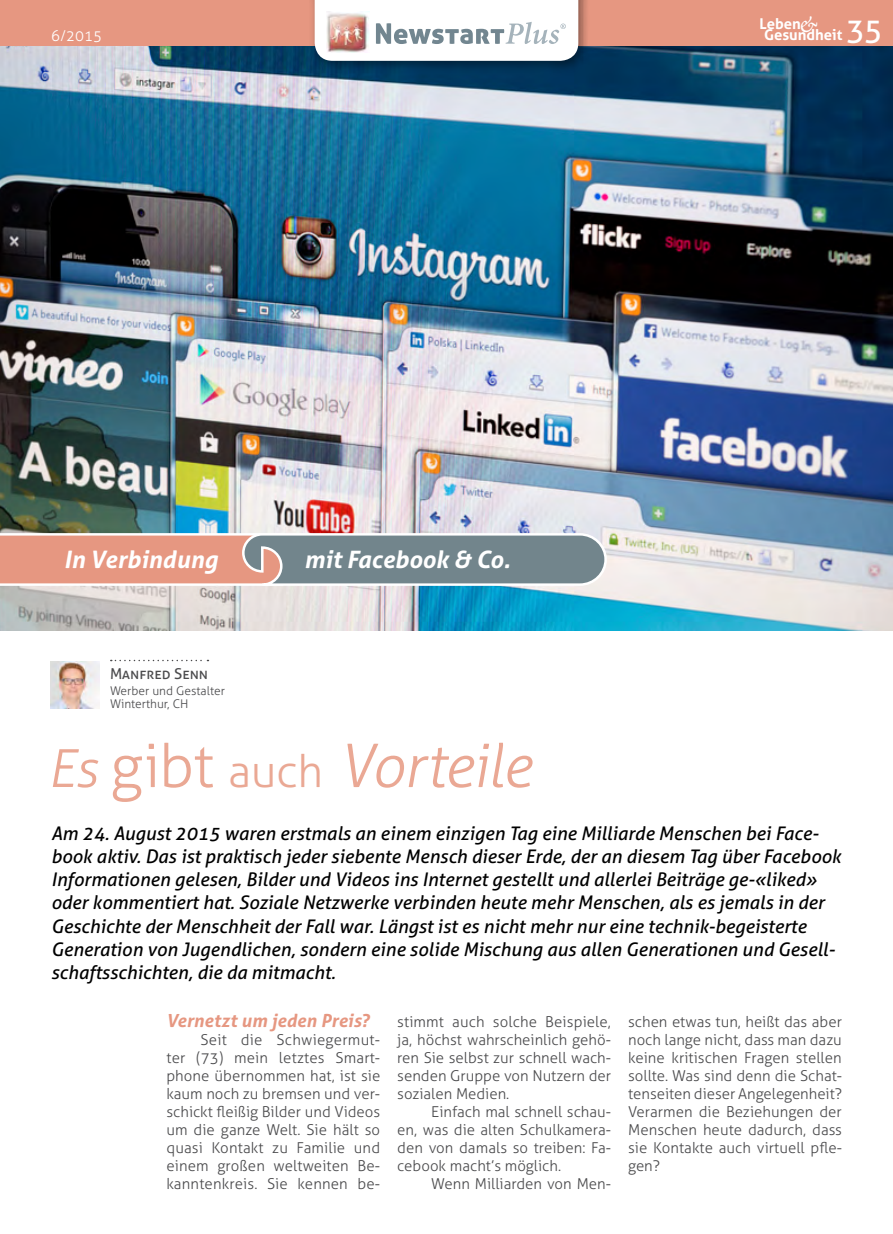
<style>
.page{position:relative;width:893px;height:1234px;background:#fff}
.page>*{position:absolute;margin:0;border:0;box-sizing:border-box;transform-origin:0 0}
.Lead{font:italic 300 60px "Aller";letter-spacing:-.015em;color:#eaa894}
.Pagina{font:31.5px "Aller";color:#fff}
.Einführung{font:italic 700 24px "Aller";color:#fff}
.Einführung-2{font:italic 18.75px/23.2px "Aller";color:#000}
.Zwischentitel_farbig{font:italic 700 18px "Aller";letter-spacing:.005em;color:#e69781}
.Grundschrift{font:300 15px/18px "Aller";color:#4b4b4d;text-align:justify}
.Autor{font:15px "Aller";color:#4b4b4d}
.t1{font:300 15px "Aller";color:#fff}
.t2{font:700 14.85px "Aller";color:#fff}
.Grundschrift-2{font:300 12px "Aller";color:#4b4b4d}
.s1{font-size:52.5px}
.s2{font-style:normal}
.s3{font-style:normal;font-size:45px}
</style>
<div class="page">
<div style="left:0;top:0;width:893px;height:47px;background:#e69781"></div>
<img style="left:0;top:47px;width:893px;height:583px">
<svg style="left:0;top:531px;width:608px;height:56px;background:#af9b96"></svg>
<div style="left:309px;top:0;width:280px;height:72px;background:#000;opacity:.4"></div>
<svg style="left:315px;top:0;width:263px;height:61px"></svg>
<img style="left:326px;top:11px;width:43px;height:42px">
<svg style="left:111px;top:659px;width:97px;height:2px"></svg>
<img style="left:51px;top:661px;width:49px;height:47px">
<p class="Pagina" style="left:799px;top:10px;width:85px"><sup>&amp;</sup> 35</p>
<p class="t2" style="left:759px;top:14px;width:43px">Leben</p>
<p class="t1" style="left:51px;top:27px;width:53px">6/2015</p>
<p class="t2" style="left:764px;top:26px;width:80px">Gesundheit</p>
<p class="Einführung" style="left:64px;top:544px;width:156px">In Verbindung</p>
<p class="Einführung" style="left:304px;top:544px;width:208px">mit Facebook &amp; Co.</p>
<p class="Autor" style="left:110px;top:664px;width:100px">Manfred Senn</p>
<p class="Grundschrift-2" style="left:110px;top:683px;width:116px">Werber und Gestalter</p>
<p class="Grundschrift-2" style="left:110px;top:696px;width:80px">Winterthur, CH</p>
<p class="Lead" style="left:47px;top:729px;width:485px"><span class="s1">Es</span> <span class="s2">gibt</span> <span class="s3">auch</span> Vorteile</p>
<p class="Einführung-2" style="left:51px;top:821px;width:791px">Am 24. August 2015 waren erstmals an einem einzigen Tag eine Milliarde Menschen bei Face&shy;book aktiv. Das ist praktisch jeder siebente Mensch dieser Erde, der an diesem Tag über Facebook Informationen gelesen, Bilder und Videos ins Internet gestellt und allerlei Beiträge ge-«liked» oder kommentiert hat. Soziale Netzwerke verbinden heute mehr Menschen, als es jemals in der Geschichte der Menschheit der Fall war. Längst ist es nicht mehr nur eine technik-begeisterte Generation von Jugendlichen, sondern eine solide Mischung aus allen Generationen und Gesell&shy;schaftsschichten, die da mitmacht.</p>
<p class="Zwischentitel_farbig" style="left:166px;top:1008px;width:205px">Vernetzt um jeden Preis?</p>
<p class="Grundschrift" style="left:166px;top:1030px;width:215px;text-indent:34px">Seit die Schwiegermut&shy;ter (73) mein letztes Smart&shy;phone übernommen hat, ist sie kaum noch zu bremsen und ver&shy;schickt fleißig Bilder und Videos um die ganze Welt. Sie hält so quasi Kontakt zu Familie und einem großen weltweiten Be&shy;kanntenkreis. Sie kennen be-</p>
<p class="Grundschrift" style="left:628px;top:1012px;width:215px">schen etwas tun, heißt das aber noch lange nicht, dass man dazu keine kritischen Fragen stellen sollte. Was sind denn die Schat&shy;tenseiten dieser Angelegenheit?<br>Verarmen die Beziehungen der Menschen heute dadurch, dass sie Kontakte auch virtuell pfle&shy;gen?</p>
<p class="Grundschrift" style="left:397px;top:1012px;width:215px">stimmt auch solche Beispiele, ja, höchst wahrscheinlich gehö&shy;ren Sie selbst zur schnell wach&shy;senden Gruppe von Nutzern der sozialen Medien.</p>
<p class="Grundschrift" style="left:397px;top:1102px;width:215px;text-indent:34px">Einfach mal schnell schau&shy;en, was die alten Schulkamera&shy;den von damals so treiben: Fa&shy;cebook macht’s möglich.</p>
<p class="Grundschrift" style="left:431px;top:1174px;width:181px">Wenn Milliarden von Men-</p>
</div>
